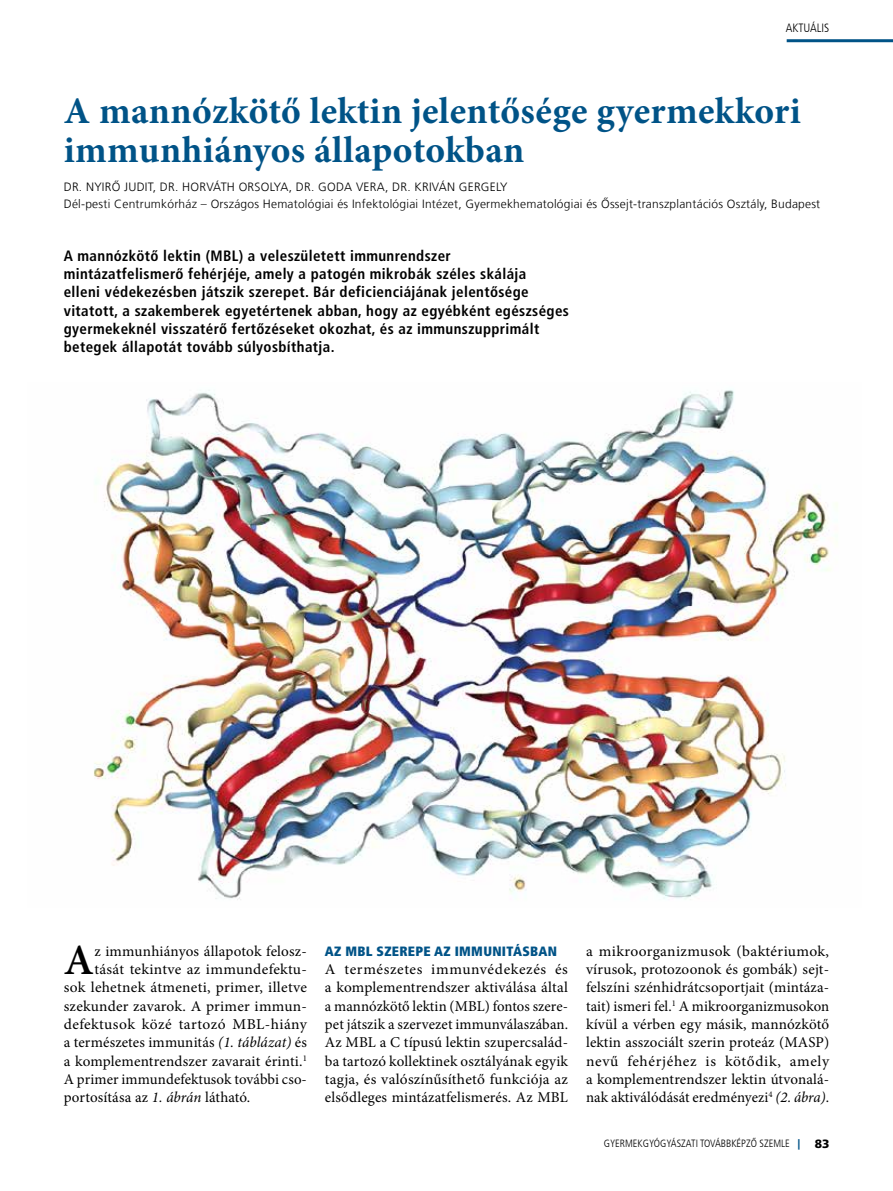
<style>
.page{position:relative;width:893px;height:1191px;background:#fff}
.page>*{position:absolute;margin:0;border:0;box-sizing:border-box;transform-origin:0 0}
.t1{font:600 43.2px "Minion Pro";color:#000}
.t2{font:700 37.5px/39px "Minion Pro";letter-spacing:.01em;color:#005387}
.t3{font:15px/18.3px "Minion Pro";letter-spacing:.01em;color:#000;text-align:justify}
.t4{font:700 condensed 15px/18.3px "Frutiger LT Com";letter-spacing:.025em;color:#000}
.t5{font:900 condensed 13.5px "Frutiger LT Com";letter-spacing:.02em;color:#005387}
.t6{font:300 12px/16.5px "Frutiger LT Com";letter-spacing:.02em;color:#000}
.t7{font:300 condensed 12px "Frutiger LT Com";color:#000}
.t8{font:300 condensed 10.5px "Frutiger LT Com";color:#000}
.s1{font-style:italic}
.s2{font-weight:900;font-stretch:normal;color:#005387}
.s3{font-weight:900;font-stretch:normal;font-size:12px}
</style>
<div class="page">
<hr style="left:787px;top:39px;width:106px;height:3px;background:#005387">
<img style="left:93px;top:389px;width:745px;height:511px">
<p class="t7" style="left:786px;top:21px;width:45px">AKTUÁLIS</p>
<h2 class="t2" style="left:64px;top:91px;width:739px">A mannózkötő lektin jelentősége gyermekkori immunhiányos állapotokban</h2>
<p class="t6" style="left:64px;top:179px;width:758px">DR. NYIRŐ JUDIT, DR. HORVÁTH ORSOLYA, DR. GODA VERA, DR. KRIVÁN GERGELY<br>Dél-pesti Centrumkórház – Országos Hematológiai és Infektológiai Intézet, Gyermekhematológiai és Őssejt-transzplantációs Osztály, Budapest</p>
<p class="t4" style="left:64px;top:246px;width:507px">A mannózkötő lektin (MBL) a veleszületett immunrendszer mintázatfelismerő fehérjéje, amely a patogén mikrobák széles skálája<br>elleni védekezésben játszik szerepet. Bár deficienciájának jelentősége vitatott, a szakemberek egyetértenek abban, hogy az egyébként egészséges gyermekeknél visszatérő fertőzéseket okozhat, és az immunszupprimált betegek állapotát tovább súlyosbíthatja.</p>
<h1 class="t1" style="left:64px;top:930px;width:32px">A</h1>
<p class="t3" style="left:94px;top:942px;width:214px">z immunhiányos állapotok felosz-</p>
<p class="t3" style="left:94px;top:960px;width:214px">tását tekintve az immundefektu-</p>
<p class="t3" style="left:64px;top:978px;width:245px">sok lehetnek átmeneti, primer, illetve</p>
<p class="t3" style="left:64px;top:996px;width:245px">szekunder zavarok. A primer immun-</p>
<p class="t3" style="left:64px;top:1015px;width:245px">defektusok közé tartozó MBL-hiány</p>
<p class="t3" style="left:64px;top:1033px;width:245px">a természetes immunitás <span class="s1">(1. táblázat)</span> és</p>
<p class="t3" style="left:64px;top:1051px;width:245px">a komplementrendszer zavarait érinti.<sup>1</sup></p>
<p class="t3" style="left:64px;top:1070px;width:245px">A primer immundefektusok további cso-</p>
<p class="t3" style="left:64px;top:1088px;width:188px">portosítása az <span class="s1">1. ábrán</span> látható.</p>
<p class="t5" style="left:325px;top:942px;width:234px">AZ MBL SZEREPE AZ IMMUNITÁSBAN</p>
<p class="t3" style="left:325px;top:960px;width:245px">A természetes immunvédekezés és a komplementrendszer aktiválása által a mannózkötő lektin (MBL) fontos szere&shy;pet játszik a szervezet immunválaszában.<br>Az MBL a C típusú lektin szupercsalád&shy;ba tartozó kollektinek osztályának egyik tagja, és valószínűsíthető funkciója az elsődleges mintázatfelismerés. Az MBL</p>
<p class="t3" style="left:586px;top:942px;width:245px">a mikroorganizmusok (baktériumok, vírusok, protozoonok és gombák) sejt&shy;felszíni szénhidrátcsoportjait (mintáza&shy;tait) ismeri fel.<sup>1</sup> A mikroorganizmusokon kívül a vérben egy másik, mannózkötő lektin asszociált szerin proteáz (MASP) nevű fehérjéhez is kötődik, amely a komplementrendszer lektin útvonalá&shy;nak aktiválódását eredményezi<sup>4</sup> <span class="s1">(2. ábra)</span>.</p>
<p class="t8" style="left:604px;top:1136px;width:227px">GYERMEKGYÓGYÁSZATI TOVÁBBKÉPZŐ SZEMLE <span class="s2">|</span> <span class="s3">83</span></p>
</div>
